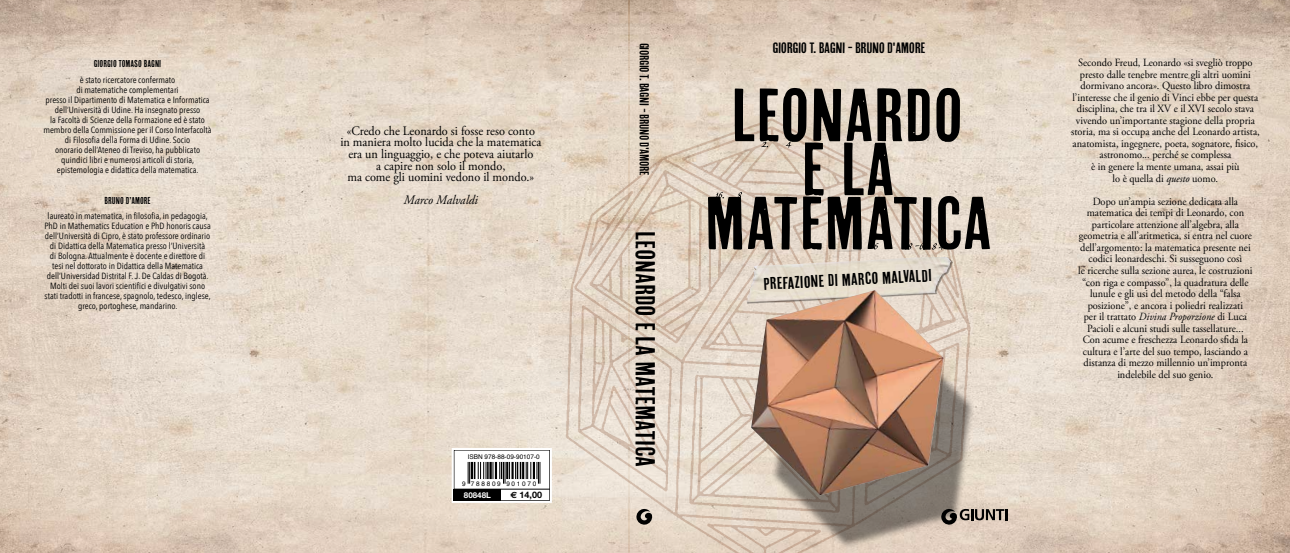
<style>
.page{position:relative;width:1290px;height:553px;background:#fff}
.page>*{position:absolute;margin:0;border:0;box-sizing:border-box;transform-origin:0 0}
.t1{font:27.4px "Cheap Pine Sans";letter-spacing:-.01em;color:#000;scale:1.12 1}
.t2{font:17px "Cheap Pine Sans";color:#000;scale:1.12 1}
.t3{font:15px "Cheap Pine Sans";letter-spacing:-.03em;color:#000;scale:1.12 1}
.t4{font:13px/11.6px "Adobe Garamond Pro";color:#000;text-align:center;scale:.94 1}
.t5{font:13px "Cheap Pine Sans";letter-spacing:-.03em;color:#000;scale:1.12 1}
.t6{font:italic 13px "Adobe Garamond Pro";color:#000;scale:.94 1}
.t7{font:11px/11.5px "Adobe Garamond Pro";color:#000;text-align:center;scale:.94 1}
.t8{font:10px "Cheap Pine Sans";color:#000}
.t9{font:9px/10px "Avenir Next Condensed";color:#000;text-align:center}
.t10{font:700 9px "Helvetica Neue LT Std";color:#000}
.t11{font:700 8px "Helvetica Neue LT Std";color:#fff}
.t12{font:6.4px "Helvetica";color:#000}
.t13{font:6.4px "Helvetica";letter-spacing:.265em;color:#000}
.s1{font-family:"Euro Sans"}
.s2{font-style:italic}
</style>
<div class="page">
<img style="left:0;top:0;width:1290px;height:553px">
<div style="left:454px;top:450px;width:96px;height:50px;background:#fff"></div>
<div style="left:452px;top:448px;width:100px;height:55px;border:2px solid #fff"></div>
<div style="left:454px;top:489px;width:47px;height:12px;background:#000"></div>
<svg style="left:468px;top:462px;width:73px;height:21px"></svg>
<hr style="left:454px;top:489px;width:96px;height:1px;background:#000">
<img style="left:555px;top:107px;width:467px;height:446px">
<svg style="left:636px;top:508px;width:17px;height:17px"></svg>
<img style="left:746px;top:250px;width:205px;height:52px">
<div style="left:771px;top:333px;width:204px;height:216px;background:#000;opacity:.45"></div>
<img style="left:751px;top:290px;width:193px;height:205px">
<svg style="left:708px;top:88px;width:282px;height:162px;background:#92897f"></svg>
<svg style="left:941px;top:508px;width:66px;height:17px"></svg>
<p class="t8" style="left:94px;top:58px;width:69px">GIORGIO TOMASO BAGNI</p>
<p class="t9" style="left:43px;top:74px;width:170px">è stato ricercatore confermato<br>di matematiche complementari<br>presso il Dipartimento di Matematica e Informatica dell’Università di Udine. Ha insegnato presso<br>la Facoltà di Scienze della Formazione ed è stato membro della Commissione per il Corso Interfacoltà di Filosofia della Forma di Udine. Socio<br>onorario dell’Ateneo di Treviso, ha pubblicato quindici libri e numerosi articoli di storia, epistemologia e didattica della matematica.</p>
<p class="t8" style="left:104px;top:195px;width:48px">BRUNO D’AMORE</p>
<p class="t9" style="left:44px;top:211px;width:168px">laureato in matematica, in filosofia, in pedagogia, PhD in Mathematics Education e PhD honoris causa dell’Università di Cipro, è stato professore ordinario di Didattica della Matematica presso l’Università<br>di Bologna. Attualmente è docente e direttore di tesi nel dottorato in Didattica della Matematica dell’Universidad Distrital F. J. De Caldas di Bogotà.<br>Molti dei suoi lavori scientifici e divulgativi sono stati tradotti in francese, spagnolo, tedesco, inglese, greco, portoghese, mandarino.</p>
<p class="t4" style="left:340px;top:125px;width:215px">«Credo che Leonardo si fosse reso conto in maniera molto lucida che la matematica era un linguaggio, e che poteva aiutarlo<br>a capire non solo il mondo,<br>ma come gli uomini vedono il mondo.»</p>
<p class="t6" style="left:404px;top:192px;width:80px">Marco Malvaldi</p>
<p class="t12" style="left:468px;top:453px;width:74px">ISBN 978-88-09-90107-0</p>
<p class="t13" style="left:462px;top:479px;width:76px">9 788809 901070</p>
<p class="t11" style="left:464px;top:490px;width:28px">80848L</p>
<p class="t10" style="left:510px;top:489px;width:33px"><span class="s1">e</span> 14,00</p>
<p class="t5" style="left:651px;top:43px;width:120px;rotate:90deg">GIORGIO T. BAGNI - BRUNO D'AMORE</p>
<h1 class="t1" style="left:660px;top:231px;width:212px;rotate:90deg">LEONARDO E LA MATEMATICA</h1>
<h3 class="t3" style="left:772px;top:40px;width:138px">GIORGIO T. BAGNI - BRUNO D'AMORE</h3>
<h2 class="t2" style="left:763px;top:275px;width:152px;rotate:-3deg">PREFAZIONE DI MARCO MALVALDI</h2>
<p class="t7" style="left:1071px;top:57px;width:202px">Secondo Freud, Leonardo «si svegliò troppo presto dalle tenebre mentre gli altri uomini dormivano ancora». Questo libro dimostra l’interesse che il genio di Vinci ebbe per questa disciplina, che tra il XV e il XVI secolo stava vivendo un’importante stagione della propria storia, ma si occupa anche del Leonardo artista, anatomista, ingegnere, poeta, sognatore, fisico, astronomo... perché se complessa<br>è in genere la mente umana, assai più<br>lo è quella di <span class="s2">questo</span> uomo.</p>
<p class="t7" style="left:1078px;top:196px;width:187px">Dopo un’ampia sezione dedicata alla matematica dei tempi di Leonardo, con particolare attenzione all’algebra, alla geometria e all’aritmetica, si entra nel cuore dell’argomento: la matematica presente nei codici leonardeschi. Si susseguono così<br>le ricerche sulla sezione aurea, le costruzioni “con riga e compasso”, la quadratura delle lunule e gli usi del metodo della “falsa posizione”, e ancora i poliedri realizzati<br>per il trattato <span class="s2">Divina Proporzione</span> di Luca Pacioli e alcuni studi sulle tassellature...<br>Con acume e freschezza Leonardo sfida la cultura e l’arte del suo tempo, lasciando a distanza di mezzo millennio un’impronta indelebile del suo genio.</p>
</div>
